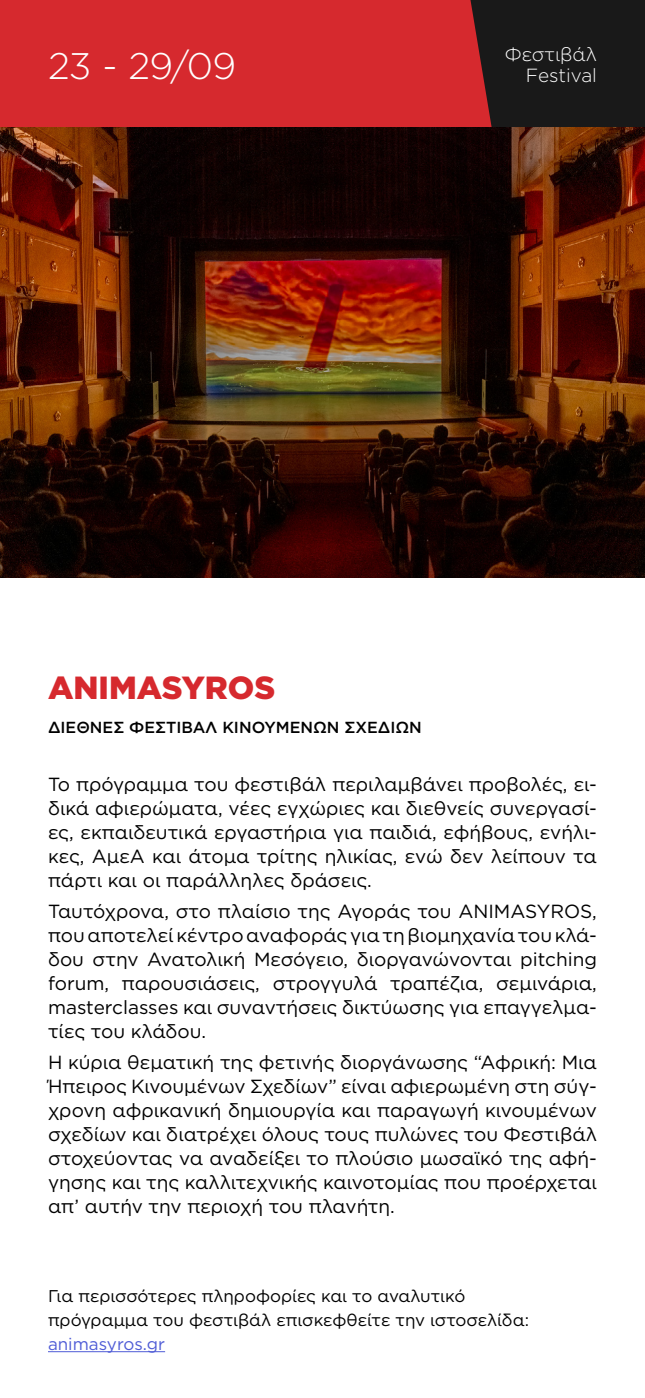
<style>
.page{position:relative;width:645px;height:1398px;background:#fff}
.page>*{position:absolute;margin:0;border:0;box-sizing:border-box;transform-origin:0 0}
.t1{font:300 37px "Gotham";color:#fff}
.t2{font:900 32px "Gotham";color:#d6292e}
.t3{font:19px/24px "Gotham";letter-spacing:-.005em;color:#000;text-align:justify}
.t4{font:300 19px "Gotham";color:#fff}
.t5{font:17px/24px "Gotham";letter-spacing:-.005em;color:#000}
.t6{font:17px "Gotham";color:#4f5cd6}
.t7{font:500 16px "Gotham";color:#000}
</style>
<div class="page">
<div style="left:0;top:0;width:645px;height:128px;background:#d6292e"></div>
<svg style="left:470px;top:0;width:175px;height:128px"></svg>
<hr style="left:48px;top:1351px;width:117px;height:1px;background:#4f5cd6">
<img style="left:0;top:128px;width:645px;height:450px">
<h1 class="t1" style="left:48px;top:42px;width:190px">23 - 29/09</h1>
<p class="t4" style="left:505px;top:42px;width:94px">Φεστιβάλ</p>
<p class="t4" style="left:526px;top:63px;width:73px">Festival</p>
<h2 class="t2" style="left:48px;top:666px;width:229px">ANIMASYROS</h2>
<p class="t7" style="left:48px;top:717px;width:375px">ΔΙΕΘΝΈΣ ΦΕΣΤΙΒΆΛ ΚΙΝΟΥΜΈΝΩΝ ΣΧΕΔΊΩΝ</p>
<p class="t3" style="left:48px;top:772px;width:551px">Το πρόγραμμα του φεστιβάλ περιλαμβάνει προβολές, ει&shy;δικά αφιερώματα, νέες εγχώριες και διεθνείς συνεργασί&shy;ες, εκπαιδευτικά εργαστήρια για παιδιά, εφήβους, ενήλι&shy;κες, ΑμεΑ και άτομα τρίτης ηλικίας, ενώ δεν λείπουν τα πάρτι και οι παράλληλες δράσεις.</p>
<p class="t3" style="left:48px;top:899px;width:551px">Ταυτόχρονα, στο πλαίσιο της Αγοράς του ANIMASYROS, που αποτελεί κέντρο αναφοράς για τη βιομηχανία του κλά&shy;δου στην Ανατολική Μεσόγειο, διοργανώνονται pitching forum, παρουσιάσεις, στρογγυλά τραπέζια, σεμινάρια, masterclasses και συναντήσεις δικτύωσης για επαγγελμα&shy;τίες του κλάδου.</p>
<p class="t3" style="left:48px;top:1050px;width:551px">Η κύρια θεματική της φετινής διοργάνωσης “Αφρική: Μια Ήπειρος Κινουμένων Σχεδίων” είναι αφιερωμένη στη σύγ&shy;χρονη αφρικανική δημιουργία και παραγωγή κινουμένων σχεδίων και διατρέχει όλους τους πυλώνες του Φεστιβάλ στοχεύοντας να αναδείξει το πλούσιο μωσαϊκό της αφή&shy;γησης και της καλλιτεχνικής καινοτομίας που προέρχεται απ’ αυτήν την περιοχή του πλανήτη.</p>
<p class="t5" style="left:48px;top:1284px;width:483px">Για περισσότερες πληροφορίες και το αναλυτικό πρόγραμμα του φεστιβάλ επισκεφθείτε την ιστοσελίδα:</p>
<p class="t6" style="left:48px;top:1333px;width:119px">animasyros.gr</p>
</div>
